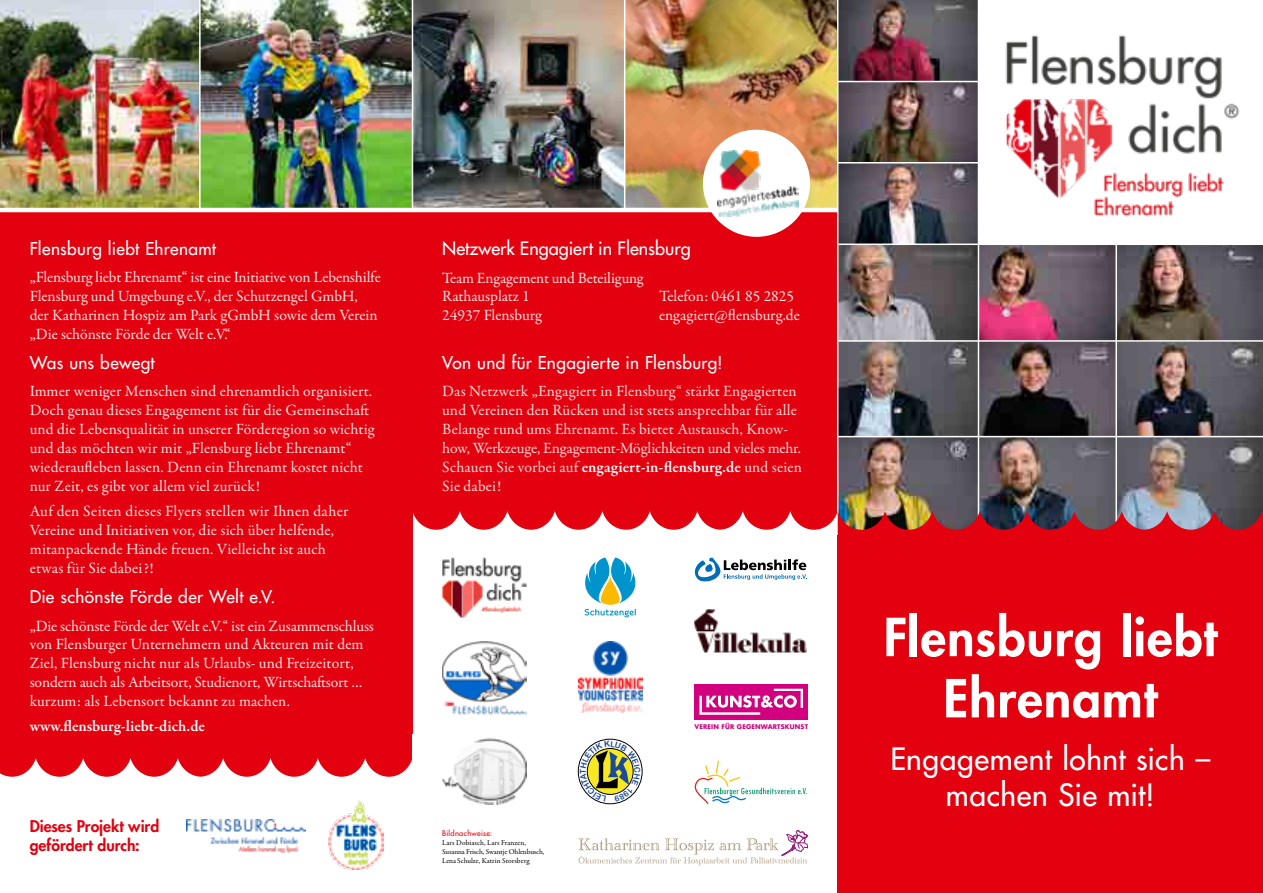
<style>
.page{position:relative;width:1263px;height:893px;background:#fff}
.page>*{position:absolute;margin:0;border:0;box-sizing:border-box;transform-origin:0 0}
.t1{font:800 51px/61.2px "Futura LT";letter-spacing:.015em;color:#fff;text-align:center}
.t2{font:30px/36px "Futura LT";letter-spacing:.02em;color:#fff;text-align:center}
.t3{font:18px "Futura LT";color:#fff}
.t4{font:17.25px "Futura LT";letter-spacing:.02em;color:#fff}
.t5{font:15.75px/18.9px "Garamond Premr Pro";color:#fce3de}
.t6{font:15.75px/18.9px "Garamond Premr Pro";letter-spacing:.005em;color:#fbdcd5}
.t7{font:800 15.75px/19.5px "Futura LT";color:#e3000f}
.t8{font:600 15.75px "Garamond Premr Pro";color:#fff}
.t9{font:8.1px "Arial Rounded MT Bold";color:#1c4897}
.t10{font:7.5px/9px "Garamond Premr Pro";letter-spacing:-.005em;color:#000}
.t11{font:7.5px "Futura LT";letter-spacing:.04em;color:#e3000f}
.t12{font:700 6.3px "Futura";letter-spacing:.03em;color:#d2007e}
.s1{font-weight:600;color:#fff}
</style>
<div class="page">
<img style="left:838px;top:342px;width:140px;height:94px">
<img style="left:838px;top:245px;width:140px;height:95px">
<img style="left:838px;top:0;width:140px;height:81px">
<img style="left:979px;top:437px;width:136px;height:74px">
<img style="left:1117px;top:342px;width:146px;height:94px">
<svg style="left:979px;top:342px;width:136px;height:94px;background:#4d4448"></svg>
<img style="left:979px;top:245px;width:136px;height:95px">
<img style="left:1117px;top:437px;width:146px;height:74px">
<img style="left:1117px;top:245px;width:146px;height:95px">
<img style="left:838px;top:82px;width:140px;height:80px">
<img style="left:838px;top:437px;width:140px;height:74px">
<div style="left:0;top:0;width:838px;height:893px;background:#e3000f"></div>
<svg style="left:413px;top:511px;width:424px;height:45px;fill:#fff"></svg>
<div style="left:412px;top:556px;width:426px;height:337px;background:#fff"></div>
<svg style="left:0;top:758px;width:412px;height:135px;background:#fbe0e2"></svg>
<img style="left:328px;top:800px;width:56px;height:69px">
<img style="left:0;top:0;width:199px;height:208px">
<img style="left:201px;top:0;width:211px;height:208px">
<img style="left:625px;top:0;width:212px;height:208px">
<img style="left:413px;top:0;width:211px;height:208px">
<hr style="left:0;top:208px;width:412px;height:4px;background:#fff">
<hr style="left:412px;top:208px;width:426px;height:4px;background:#fff">
<img style="left:1005px;top:35px;width:235px;height:182px">
<div style="left:703px;top:130px;width:107px;height:107px;background:#fff;border-radius:50%"></div>
<img style="left:717px;top:150px;width:82px;height:66px">
<img style="left:442px;top:557px;width:84px;height:60px">
<img style="left:186px;top:819px;width:119px;height:33px">
<svg style="left:585px;top:557px;width:51px;height:60px"></svg>
<svg style="left:695px;top:557px;width:112px;height:24px"></svg>
<svg style="left:578px;top:830px;width:230px;height:35px"></svg>
<hr style="left:199px;top:0;width:2px;height:212px;background:#fff">
<hr style="left:624px;top:0;width:1px;height:212px;background:#fff">
<hr style="left:412px;top:0;width:1px;height:212px;background:#fff">
<div style="left:694px;top:684px;width:114px;height:36px;background:#d2007e"></div>
<svg style="left:699px;top:689px;width:104px;height:26px"></svg>
<div style="left:578px;top:739px;width:64px;height:65px;border:1px solid #000;border-radius:50%"></div>
<img style="left:694px;top:609px;width:113px;height:43px">
<img style="left:578px;top:642px;width:64px;height:71px">
<img style="left:442px;top:738px;width:84px;height:66px">
<svg style="left:695px;top:761px;width:112px;height:43px"></svg>
<img style="left:442px;top:641px;width:84px;height:73px">
<img style="left:838px;top:164px;width:140px;height:80px">
<hr style="left:837px;top:0;width:1px;height:557px;background:#fff">
<div style="left:838px;top:536px;width:425px;height:357px;background:#e3000f"></div>
<img style="left:838px;top:511px;width:425px;height:25px">
<svg style="left:580px;top:741px;width:60px;height:60px"></svg>
<p class="t4" style="left:30px;top:237px;width:188px">Flensburg liebt Ehrenamt</p>
<p class="t5" style="left:30px;top:268px;width:353px">„Flensburg liebt Ehrenamt“ ist eine Initiative von Lebenshilfe Flensburg und Umgebung e.V., der Schutzengel GmbH, der Katharinen Hospiz am Park gGmbH sowie dem Verein „Die schönste Förde der Welt e.V.“</p>
<p class="t4" style="left:30px;top:351px;width:127px">Was uns bewegt</p>
<p class="t5" style="left:30px;top:382px;width:346px">Immer weniger Menschen sind ehrenamtlich organisiert.<br>Doch genau dieses Engagement ist für die Gemeinschaft und die Lebensqualität in unserer Förderegion so wichtig und das möchten wir mit „Flensburg liebt Ehrenamt“ wiederaufleben lassen. Denn ein Ehrenamt kostet nicht nur Zeit, es gibt vor allem viel zurück!</p>
<p class="t5" style="left:30px;top:502px;width:320px">Auf den Seiten dieses Flyers stellen wir Ihnen daher Vereine und Initiativen vor, die sich über helfende, mitanpackende Hände freuen. Vielleicht ist auch etwas für Sie dabei?!</p>
<p class="t4" style="left:30px;top:585px;width:247px">Die schönste Förde der Welt e.V.</p>
<p class="t5" style="left:30px;top:616px;width:346px">„Die schönste Förde der Welt e.V. “ ist ein Zusammenschluss von Flensburger Unternehmern und Akteuren mit dem Ziel, Flensburg nicht nur als Urlaubs- und Freizeitort, sondern auch als Arbeitsort, Studienort, Wirtschaftsort … kurzum: als Lebensort bekannt zu machen.</p>
<p class="t8" style="left:30px;top:717px;width:177px">www.flensburg-liebt-dich.de</p>
<p class="t7" style="left:30px;top:816px;width:131px">Dieses Projekt wird gefördert durch:</p>
<p class="t3" style="left:442px;top:237px;width:250px">Netzwerk Engagiert in Flensburg</p>
<p class="t5" style="left:442px;top:268px;width:203px">Team Engagement und Beteiligung<br>Rathausplatz 1<br>24937 Flensburg</p>
<p class="t5" style="left:659px;top:287px;width:142px">Telefon: 0461 85 2825 engagiert@flensburg.de</p>
<p class="t4" style="left:442px;top:351px;width:282px">Von und für Engagierte in Flensburg!</p>
<p class="t6" style="left:442px;top:382px;width:361px">Das Netzwerk „Engagiert in Flensburg“ stärkt Engagierten und Vereinen den Rücken und ist stets ansprechbar für alle Belange rund ums Ehrenamt. Es bietet Austausch, Know&shy;how, Werkzeuge, Engagement-Möglichkeiten und vieles mehr.<br>Schauen Sie vorbei auf <span class="s1">engagiert-in-flensburg.de</span> und seien Sie dabei!</p>
<p class="t11" style="left:442px;top:829px;width:52px">Bildnachweise:</p>
<p class="t10" style="left:442px;top:838px;width:104px">Lars Dobiasch, Lars Franzen,<br>Susanna Frisch, Swantje Ohlenbusch,<br>Lena Schulze, Katrin Storsberg</p>
<p class="t9" style="left:578px;top:774px;width:7px;rotate:-90deg">T</p>
<p class="t12" style="left:694px;top:722px;width:115px">VEREIN FÜR GEGENWARTSKUNST</p>
<h1 class="t1" style="left:884px;top:606px;width:335px">Flensburg liebt<br>Ehrenamt</h1>
<h2 class="t2" style="left:890px;top:741px;width:321px">Engagement lohnt sich – machen Sie mit!</h2>
</div>
